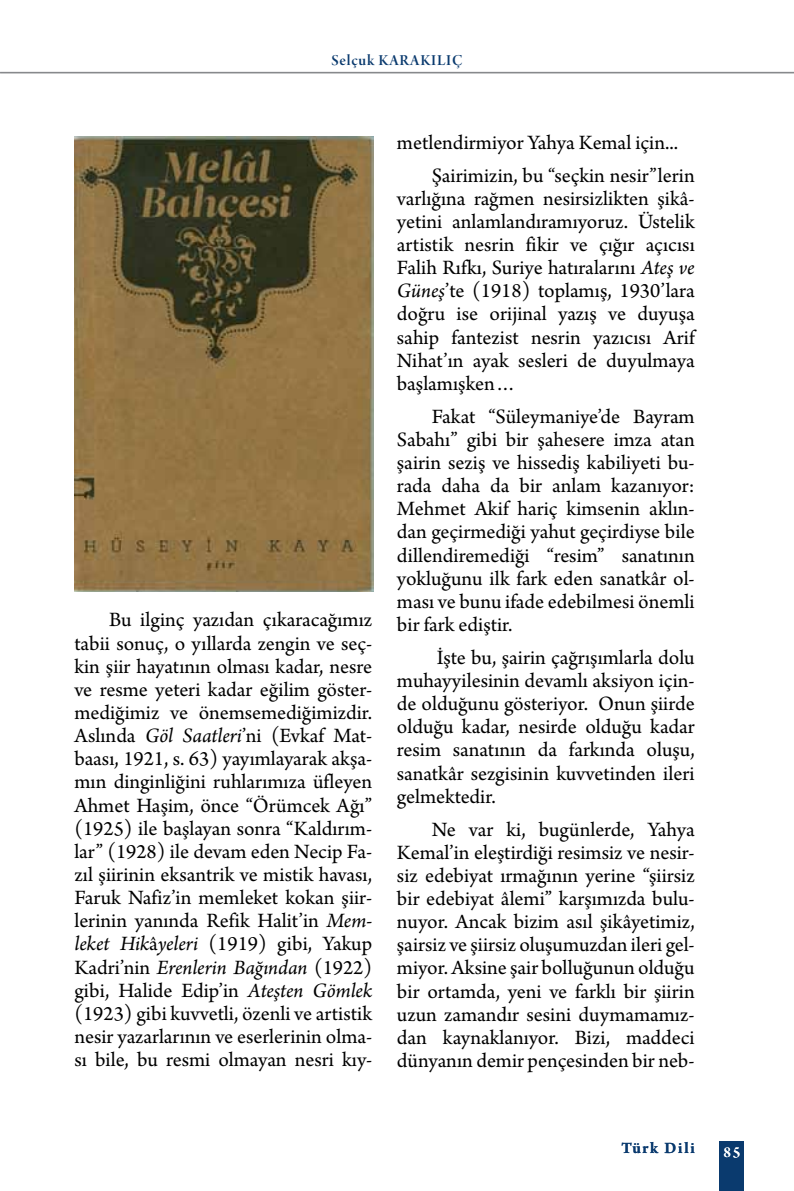
<style>
.page{position:relative;width:794px;height:1191px;background:#fff}
.page>*{position:absolute;margin:0;border:0;box-sizing:border-box;transform-origin:0 0}
.t1{font:21.35px/23.1px "Arno Pro";color:#000;text-align:justify}
.t2{font:600 16.62px "Arno Pro";letter-spacing:.1em;color:#0a3a6e}
.t3{font:16.1px "Arno Pro Smbd Display";letter-spacing:.05em;color:#0a3a6e}
.t4{font:16.1px "Arno Pro Smbd Display";color:#fff}
.s1{font-style:italic}
</style>
<div class="page">
<hr style="left:0;top:72px;width:794px;height:1px;background:#808285">
<hr style="left:0;top:73px;width:794px;height:1px;background:#808285">
<div style="left:719px;top:1141px;width:25px;height:50px;background:#0a3a6e"></div>
<img style="left:74px;top:137px;width:299px;height:454px">
<p class="t3" style="left:331px;top:51px;width:132px">Selçuk KARAKILIÇ</p>
<p class="t1" style="left:74px;top:609px;width:299px;text-indent:35px">Bu ilginç yazıdan çıkaracağımız tabii sonuç, o yıllarda zengin ve seç&shy;kin şiir hayatının olması kadar, nesre ve resme yeteri kadar eğilim göster&shy;mediğimiz ve önemsemediğimizdir.<br>Aslında <span class="s1">Göl Saatleri</span>’ni (Evkaf Mat&shy;baası, 1921, s. 63) yayımlayarak akşa&shy;mın dinginliğini ruhlarımıza üfleyen Ahmet Haşim, önce “Örümcek Ağı” (1925) ile başlayan sonra “Kaldırım&shy;lar” (1928) ile devam eden Necip Fa&shy;zıl şiirinin eksantrik ve mistik havası, Faruk Nafiz’in memleket kokan şiir&shy;lerinin yanında Refik Halit’in <span class="s1">Mem&shy;leket Hik</span>â<span class="s1">yeleri</span> (1919) gibi, Yakup Kadri’nin <span class="s1">Erenlerin Bağından</span> (1922) gibi, Halide Edip’in <span class="s1">Ateşten Gömlek </span>(1923) gibi kuvvetli, özenli ve artistik nesir yazarlarının ve eserlerinin olma&shy;sı bile, bu resmi olmayan nesri kıy-</p>
<p class="t1" style="left:432px;top:127px;width:264px;line-height:33.1px;text-indent:-35px">metlendirmiyor Yahya Kemal için...<br>Şairimizin, bu “seçkin nesir”lerin</p>
<p class="t1" style="left:397px;top:188px;width:299px">varlığına rağmen nesirsizlikten şikâ&shy;yetini anlamlandıramıyoruz. Üstelik artistik nesrin fikir ve çığır açıcısı Falih Rıfkı, Suriye hatıralarını <span class="s1">Ateş ve Güneş</span>’te (1918) toplamış, 1930’lara doğru ise orijinal yazış ve duyuşa sahip fantezist nesrin yazıcısı Arif Nihat’ın ayak sesleri de duyulmaya başlamışken…</p>
<p class="t1" style="left:397px;top:406px;width:299px;text-indent:35px">Fakat “Süleymaniye’de Bayram Sabahı” gibi bir şahesere imza atan şairin seziş ve hissediş kabiliyeti bu&shy;rada daha da bir anlam kazanıyor:<br>Mehmet Akif hariç kimsenin aklın&shy;dan geçirmediği yahut geçirdiyse bile dillendiremediği “resim” sanatının yokluğunu ilk fark eden sanatkâr ol&shy;ması ve bunu ifade edebilmesi önemli bir fark ediştir.</p>
<p class="t1" style="left:397px;top:647px;width:299px;text-indent:40px">İşte bu, şairin çağrışımlarla dolu muhayyilesinin devamlı aksiyon için&shy;de olduğunu gösteriyor. Onun şiirde olduğu kadar, nesirde olduğu kadar resim sanatının da farkında oluşu, sanatkâr sezgisinin kuvvetinden ileri gelmektedir.</p>
<p class="t1" style="left:397px;top:819px;width:299px;text-indent:35px">Ne var ki, bugünlerde, Yahya Kemal’in eleştirdiği resimsiz ve nesir&shy;siz edebiyat ırmağının yerine “şiirsiz bir edebiyat âlemi” karşımızda bulu&shy;nuyor. Ancak bizim asıl şikâyetimiz, şairsiz ve şiirsiz oluşumuzdan ileri gel&shy;miyor. Aksine şair bolluğunun olduğu bir ortamda, yeni ve farklı bir şiirin uzun zamandır sesini duymamamız&shy;dan kaynaklanıyor. Bizi, maddeci dünyanın demir pençesinden bir neb-</p>
<p class="t2" style="left:621px;top:1138px;width:75px">Türk Dili</p>
<p class="t4" style="left:723px;top:1142px;width:18px">85</p>
</div>
